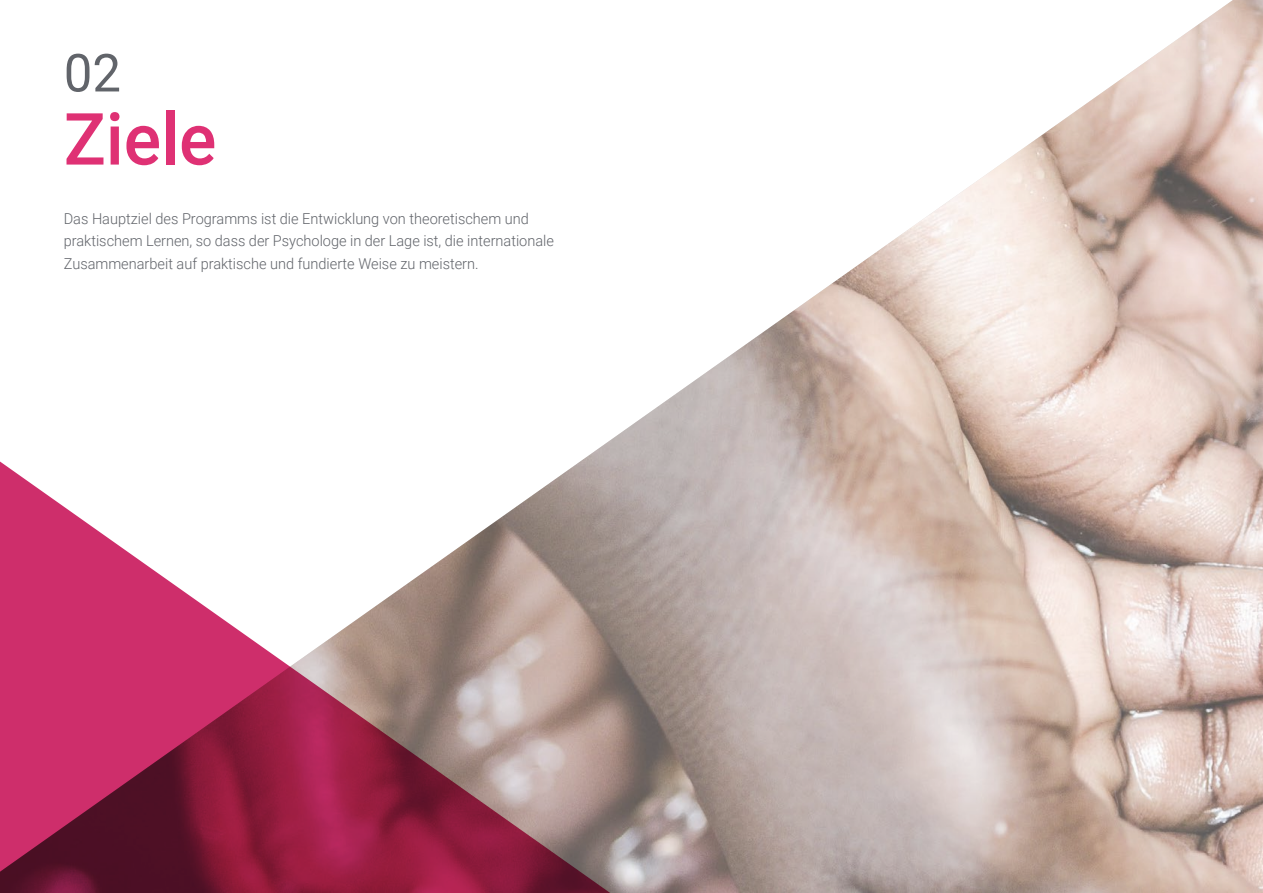
<style>
.page{position:relative;width:1263px;height:893px;background:#fff}
.page>*{position:absolute;margin:0;border:0;box-sizing:border-box;transform-origin:0 0}
.t1{font:500 72px "Roboto";color:#df3174}
.t2{font:52.5px "Roboto";color:#61646a}
.t3{font:300 15px/22.5px "Roboto";color:#61646a}
</style>
<div class="page">
<img style="left:602px;top:0;width:661px;height:893px">
<svg style="left:0;top:446px;width:640px;height:447px"></svg>
<h2 class="t2" style="left:64px;top:36px;width:59px">02</h2>
<h1 class="t1" style="left:64px;top:89px;width:154px">Ziele</h1>
<p class="t3" style="left:64px;top:207px;width:492px">Das Hauptziel des Programms ist die Entwicklung von theoretischem und praktischem Lernen, so dass der Psychologe in der Lage ist, die internationale<br>Zusammenarbeit auf praktische und fundierte Weise zu meistern.</p>
</div>
